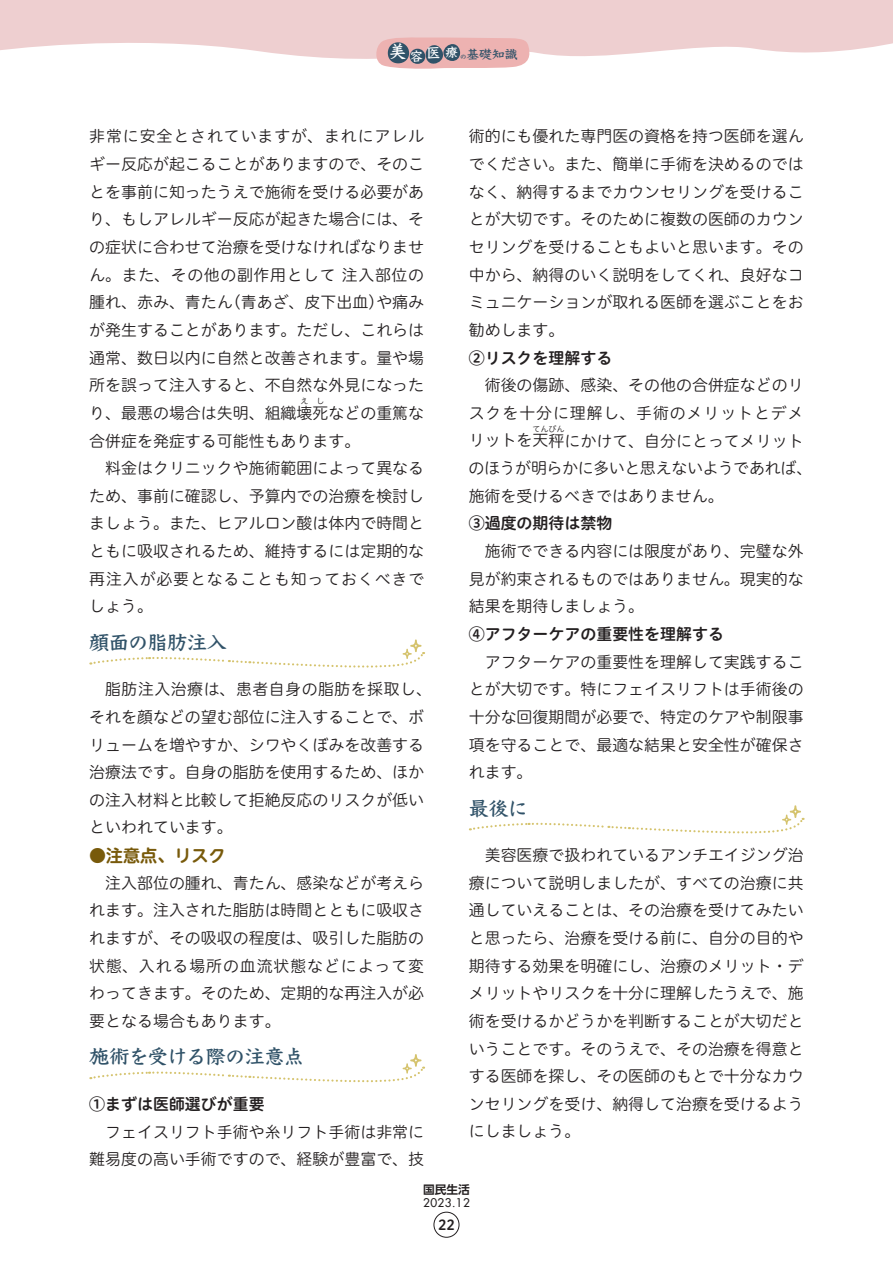
<style>
.page{position:relative;width:893px;height:1263px;background:#fff}
.page>*{position:absolute;margin:0;border:0;box-sizing:border-box;transform-origin:0 0}
.t1{font:700 20.25px "Yu Kyo New";letter-spacing:-.035em;color:#305268}
.t2{font:700 16.95px "UD Shin M Go Pro De";color:#785a0b}
.t3{font:15.9px/27.6px "Hiragino UD Sans R Std W3";color:#231f20;text-align:justify}
.t4{font:15.9px "Hiragino UD Sans R Std W6";color:#231f20}
.t5{font:15.9px "Hiragino UD Sans R Std W3";letter-spacing:.055em;color:#231f20}
.t6{font:13.8px "Hiragino UD Sans R Std W6";color:#231f20}
.t7{font:12.75px "Yu Kyo New Bold H";color:#305268}
.t8{font:500 11.7px "Futura Std";letter-spacing:.04em;color:#231f20}
.t9{font:700 11.7px "UD Shin Go Pro De";color:#231f20}
.t10{font:7.95px "Hiragino UD Sans R Std W3";color:#231f20}
.s1{font-size:17.85px;color:#fff}
.s2{color:#fff}
.s3{font-size:14.1px;color:#fff}
.s4{font-size:6.45px}
</style>
<div class="page">
<svg style="left:0;top:0;width:893px;height:59px;background:#f0d5d6"></svg>
<svg style="left:374px;top:37px;width:157px;height:32px;background:#c8a5a8"></svg>
<svg style="left:90px;top:639px;width:335px;height:29px"></svg>
<svg style="left:90px;top:1054px;width:335px;height:29px"></svg>
<svg style="left:470px;top:805px;width:334px;height:29px"></svg>
<div style="left:434px;top:1212px;width:25px;height:25px;border:1px solid #231f20;border-radius:50%"></div>
<p class="t7" style="left:389px;top:45px;width:130px"><span class="s1">美</span><span class="s2">容</span><span class="s3">医</span><sup>療</sup><span class="s4">の</span>基礎知識</p>
<p class="t3" style="left:89px;top:122px;width:336px">非常に安全とされていますが、まれにアレルギー反応が起こることがありますので、そのことを事前に知ったうえで施術を受ける必要があり、もしアレルギー反応が起きた場合には、その症状に合わせて治療を受けなければなりません。また、その他の副作用として 注入部位の腫れ、赤み、青たん（青あざ、皮下出血）や痛みが発生することがあります。ただし、これらは通常、数日以内に自然と改善されます。量や場所を誤って注入すると、不自然な外見になったり、最悪の場合は失明、組織壊死などの重篤な</p>
<p class="t10" style="left:301px;top:395px;width:9px">え</p>
<p class="t10" style="left:317px;top:395px;width:9px">し</p>
<p class="t3" style="left:89px;top:426px;width:273px">合併症を発症する可能性もあります。</p>
<p class="t3" style="left:105px;top:453px;width:320px">料金はクリニックや施術範囲によって異なる</p>
<p class="t3" style="left:89px;top:481px;width:336px">ため、事前に確認し、予算内での治療を検討し</p>
<p class="t3" style="left:89px;top:509px;width:336px">ましょう。また、ヒアルロン酸は体内で時間と</p>
<p class="t3" style="left:89px;top:536px;width:336px">ともに吸収されるため、維持するには定期的な</p>
<p class="t5" style="left:89px;top:567px;width:336px">再注入が必要となることも知っておくべきで</p>
<p class="t3" style="left:89px;top:592px;width:65px">しょう。</p>
<p class="t1" style="left:89px;top:627px;width:139px">顔面の脂肪注入</p>
<p class="t3" style="left:89px;top:674px;width:344px;text-align:left;text-indent:16px">脂肪注入治療は、患者自身の脂肪を採取し、それを顔などの望む部位に注入することで、ボリュームを増やすか、シワやくぼみを改善する治療法です。自身の脂肪を使用するため、ほかの注入材料と比較して拒絶反応のリスクが低いといわれています。</p>
<p class="t2" style="left:89px;top:842px;width:138px">●注意点、リスク</p>
<p class="t3" style="left:89px;top:868px;width:336px;text-indent:16px">注入部位の腫れ、青たん、感染などが考えられます。注入された脂肪は時間とともに吸収されますが、その吸収の程度は、吸引した脂肪の状態、入れる場所の血流状態などによって変わってきます。そのため、定期的な再注入が必要となる場合もあります。</p>
<p class="t1" style="left:89px;top:1042px;width:216px">施術を受ける際の注意点</p>
<p class="t4" style="left:89px;top:1092px;width:177px">①まずは医師選びが重要</p>
<p class="t3" style="left:89px;top:1117px;width:336px;text-align:right">フェイスリフト手術や糸リフト手術は非常に難易度の高い手術ですので、経験が豊富で、技</p>
<p class="t3" style="left:469px;top:122px;width:336px">術的にも優れた専門医の資格を持つ医師を選んでください。また、簡単に手術を決めるのではなく、納得するまでカウンセリングを受けることが大切です。そのために複数の医師のカウンセリングを受けることもよいと思います。その中から、納得のいく説明をしてくれ、良好なコミュニケーションが取れる医師を選ぶことをお勧めします。</p>
<p class="t4" style="left:469px;top:345px;width:145px">②リスクを理解する</p>
<p class="t3" style="left:469px;top:370px;width:336px;text-indent:16px">術後の傷跡、感染、その他の合併症などのリスクを十分に理解し、手術のメリットとデメリットを天秤にかけて、自分にとってメリット</p>
<p class="t10" style="left:533px;top:422px;width:33px">てんびん</p>
<p class="t3" style="left:469px;top:453px;width:345px">のほうが明らかに多いと思えないようであれば、施術を受けるべきではありません。</p>
<p class="t4" style="left:469px;top:511px;width:145px">③過度の期待は禁物</p>
<p class="t3" style="left:469px;top:536px;width:336px;text-indent:16px">施術でできる内容には限度があり、完璧な外見が約束されるものではありません。現実的な結果を期待しましょう。</p>
<p class="t4" style="left:469px;top:622px;width:257px">④アフターケアの重要性を理解する</p>
<p class="t3" style="left:469px;top:647px;width:336px;text-indent:16px">アフターケアの重要性を理解して実践することが大切です。特にフェイスリフトは手術後の十分な回復期間が必要で、特定のケアや制限事項を守ることで、最適な結果と安全性が確保されます。</p>
<p class="t1" style="left:469px;top:793px;width:61px">最後に</p>
<p class="t3" style="left:469px;top:840px;width:336px;text-indent:16px">美容医療で扱われているアンチエイジング治療について説明しましたが、すべての治療に共通していえることは、その治療を受けてみたいと思ったら、治療を受ける前に、自分の目的や期待する効果を明確にし、治療のメリット・デメリットやリスクを十分に理解したうえで、施術を受けるかどうかを判断することが大切だということです。そのうえで、その治療を得意とする医師を探し、その医師のもとで十分なカウンセリングを受け、納得して治療を受けるようにしましょう。</p>
<p class="t9" style="left:423px;top:1179px;width:48px">国民生活</p>
<p class="t8" style="left:423px;top:1196px;width:48px">2023.12</p>
<p class="t6" style="left:438px;top:1214px;width:18px">22</p>
</div>
